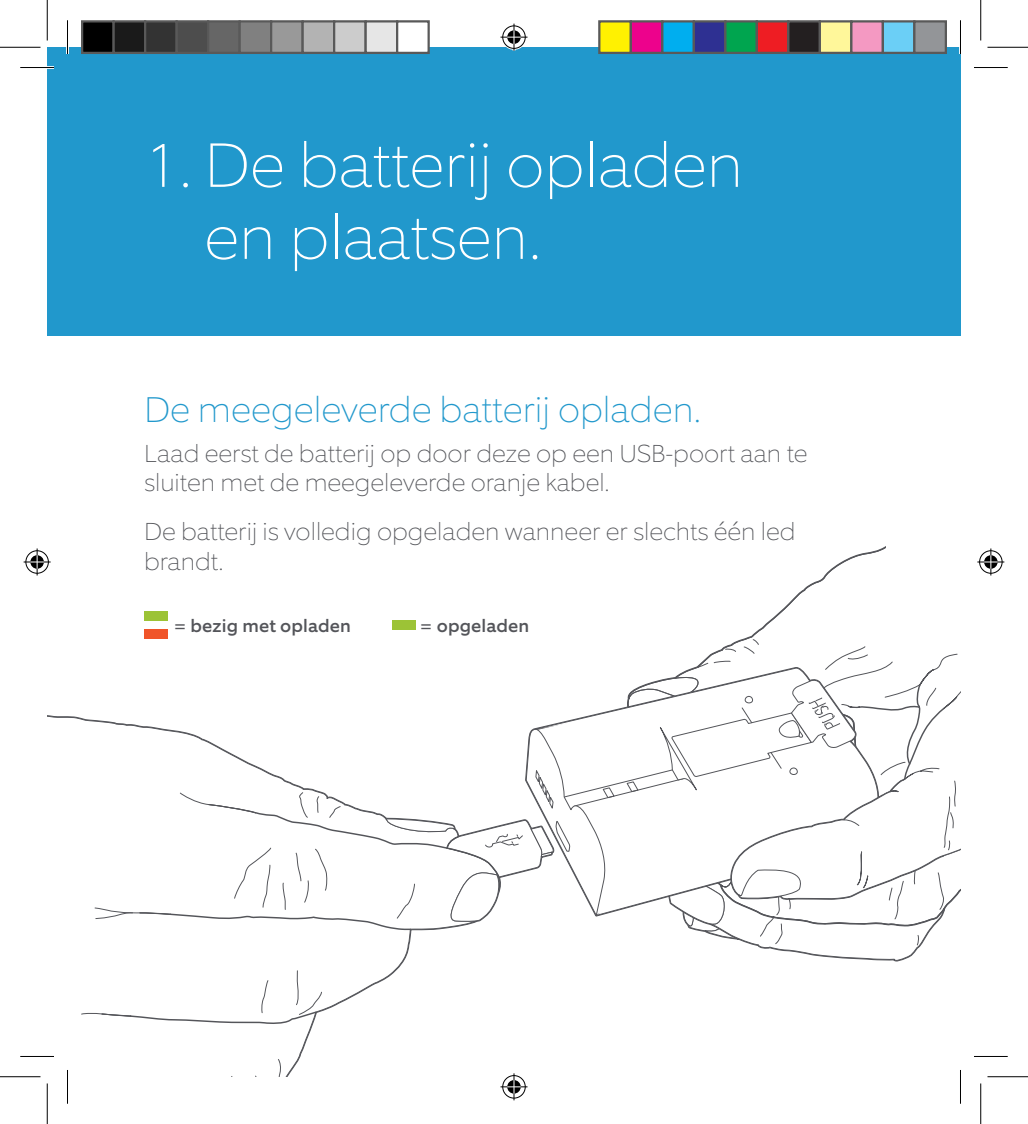
<style>
.page{position:relative;width:1028px;height:1124px;background:#fff}
.page>*{position:absolute;margin:0;border:0;box-sizing:border-box;transform-origin:0 0}
.Section_Header{font:100 63px/72px "Equip";color:#fff}
.Big_Blue_Header{font:100 36px "Equip";color:#2198cc}
.Body_Copy{font:100 24.75px/29.2px "Equip";color:#54555a}
.Caption_Header{font:500 18px "Equip";letter-spacing:.01em;color:#54555a}
</style>
<div class="page">
<svg style="left:695px;top:546px;width:263px;height:121px"></svg>
<svg style="left:278px;top:1059px;width:3px;height:17px"></svg>
<svg style="left:81px;top:970px;width:241px;height:55px"></svg>
<svg style="left:94px;top:667px;width:866px;height:295px"></svg>
<div style="left:886px;top:453px;width:74px;height:121px;background:#fff"></div>
<div style="left:392px;top:620px;width:24px;height:10px;background:#9cc336"></div>
<div style="left:144px;top:611px;width:23px;height:10px;background:#9cc336"></div>
<div style="left:144px;top:629px;width:23px;height:10px;background:#f05429"></div>
<div style="left:47px;top:47px;width:913px;height:288px;background:#2198cc"></div>
<hr style="left:20px;top:66px;width:34px;height:3px;background:#fff">
<hr style="left:66px;top:20px;width:3px;height:34px;background:#fff">
<hr style="left:959px;top:20px;width:3px;height:34px;background:#fff">
<hr style="left:20px;top:67px;width:34px;height:1px;background:#000">
<hr style="left:974px;top:67px;width:34px;height:1px;background:#000">
<hr style="left:20px;top:1056px;width:34px;height:1px;background:#000">
<hr style="left:974px;top:1056px;width:34px;height:1px;background:#000">
<hr style="left:67px;top:20px;width:1px;height:34px;background:#000">
<hr style="left:67px;top:1070px;width:1px;height:33px;background:#000">
<hr style="left:960px;top:20px;width:1px;height:34px;background:#000">
<hr style="left:960px;top:1070px;width:1px;height:33px;background:#000">
<hr style="left:0;top:47px;width:40px;height:1px;background:#000">
<hr style="left:987px;top:47px;width:41px;height:1px;background:#000">
<hr style="left:0;top:1076px;width:40px;height:1px;background:#000">
<hr style="left:987px;top:1076px;width:41px;height:1px;background:#000">
<hr style="left:47px;top:0;width:1px;height:40px;background:#000">
<hr style="left:47px;top:1083px;width:1px;height:41px;background:#000">
<hr style="left:980px;top:0;width:1px;height:40px;background:#000">
<hr style="left:980px;top:1083px;width:1px;height:41px;background:#000">
<svg style="left:500px;top:24px;width:27px;height:27px"></svg>
<svg style="left:500px;top:1073px;width:27px;height:27px"></svg>
<svg style="left:24px;top:548px;width:27px;height:27px"></svg>
<svg style="left:977px;top:548px;width:27px;height:27px"></svg>
<div style="left:82px;top:21px;width:32px;height:32px;background:#000"></div>
<div style="left:81px;top:20px;width:34px;height:34px;border:2px solid #595959"></div>
<div style="left:114px;top:21px;width:31px;height:32px;background:#1a1a1a"></div>
<div style="left:112px;top:20px;width:34px;height:34px;border:2px solid #595959"></div>
<div style="left:145px;top:21px;width:32px;height:32px;background:#333"></div>
<div style="left:144px;top:20px;width:34px;height:34px;border:2px solid #595959"></div>
<div style="left:177px;top:21px;width:31px;height:32px;background:#4d4d4d"></div>
<div style="left:176px;top:20px;width:33px;height:34px;border:2px solid #595959"></div>
<div style="left:208px;top:21px;width:32px;height:32px;background:#666"></div>
<div style="left:207px;top:20px;width:34px;height:34px;border:2px solid #595959"></div>
<div style="left:240px;top:21px;width:31px;height:32px;background:#808080"></div>
<div style="left:238px;top:20px;width:34px;height:34px;border:2px solid #595959"></div>
<div style="left:271px;top:21px;width:32px;height:32px;background:#999"></div>
<div style="left:270px;top:20px;width:34px;height:34px;border:2px solid #595959"></div>
<div style="left:303px;top:21px;width:31px;height:32px;background:#b3b3b3"></div>
<div style="left:302px;top:20px;width:33px;height:34px;border:2px solid #595959"></div>
<div style="left:334px;top:21px;width:32px;height:32px;background:#ccc"></div>
<div style="left:333px;top:20px;width:34px;height:34px;border:2px solid #595959"></div>
<div style="left:366px;top:21px;width:31px;height:32px;background:#e6e6e6"></div>
<div style="left:364px;top:20px;width:34px;height:34px;border:2px solid #595959"></div>
<div style="left:397px;top:21px;width:32px;height:32px;background:#fff"></div>
<div style="left:396px;top:20px;width:34px;height:34px;border:2px solid #595959"></div>
<div style="left:599px;top:21px;width:32px;height:32px;background:#fff101"></div>
<div style="left:598px;top:20px;width:34px;height:34px;border:2px solid #595959"></div>
<div style="left:631px;top:21px;width:31px;height:32px;background:#ed028c"></div>
<div style="left:630px;top:20px;width:33px;height:34px;border:2px solid #595959"></div>
<div style="left:662px;top:21px;width:32px;height:32px;background:#00aeef"></div>
<div style="left:661px;top:20px;width:34px;height:34px;border:2px solid #595959"></div>
<div style="left:694px;top:21px;width:31px;height:32px;background:#2e3092"></div>
<div style="left:693px;top:20px;width:33px;height:34px;border:2px solid #595959"></div>
<div style="left:725px;top:21px;width:32px;height:32px;background:#00a54f"></div>
<div style="left:724px;top:20px;width:34px;height:34px;border:2px solid #595959"></div>
<div style="left:757px;top:21px;width:31px;height:32px;background:#ee1d23"></div>
<div style="left:756px;top:20px;width:33px;height:34px;border:2px solid #595959"></div>
<div style="left:788px;top:21px;width:32px;height:32px;background:#231f20"></div>
<div style="left:787px;top:20px;width:34px;height:34px;border:2px solid #595959"></div>
<div style="left:820px;top:21px;width:31px;height:32px;background:#fff79a"></div>
<div style="left:819px;top:20px;width:33px;height:34px;border:2px solid #595959"></div>
<div style="left:851px;top:21px;width:32px;height:32px;background:#f499c2"></div>
<div style="left:850px;top:20px;width:34px;height:34px;border:2px solid #595959"></div>
<div style="left:883px;top:21px;width:31px;height:32px;background:#6bcff6"></div>
<div style="left:882px;top:20px;width:33px;height:34px;border:2px solid #595959"></div>
<div style="left:914px;top:21px;width:32px;height:32px;background:#939598"></div>
<div style="left:913px;top:20px;width:34px;height:34px;border:2px solid #595959"></div>
<p class="Section_Header" style="left:204px;top:129px;width:540px;text-indent:-60px">1. De batterij opladen en plaatsen.</p>
<p class="Big_Blue_Header" style="left:144px;top:387px;width:558px">De meegeleverde batterij opladen.</p>
<p class="Body_Copy" style="left:144px;top:438px;width:665px">Laad eerst de batterij op door deze op een USB-poort aan te sluiten met de meegeleverde oranje kabel.</p>
<p class="Body_Copy" style="left:144px;top:517px;width:653px">De batterij is volledig opgeladen wanneer er slechts één led brandt.</p>
<p class="Caption_Header" style="left:174px;top:614px;width:179px">= bezig met opladen</p>
<p class="Caption_Header" style="left:420px;top:614px;width:111px">= opgeladen</p>
</div>
